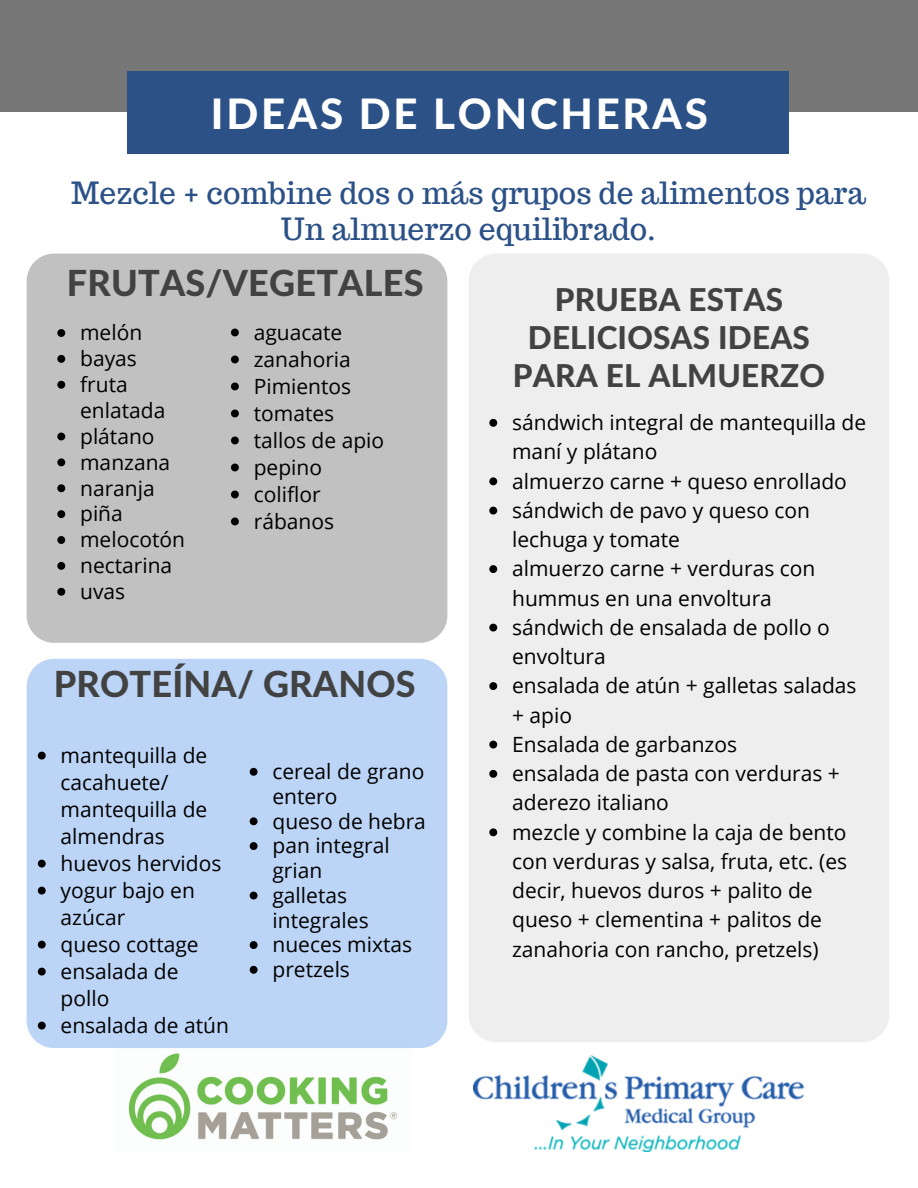
<style>
.page{position:relative;width:918px;height:1188px;background:#fff}
.page>*{position:absolute;margin:0;border:0;box-sizing:border-box;transform-origin:0 0}
.t1{font:800 42px "Lato Latin";letter-spacing:.065em;color:#fff}
.t2{font:800 36px "Lato Latin";letter-spacing:.005em;color:#424242}
.t3{font:800 31.5px/38.2px "Lato Latin";letter-spacing:.005em;color:#424242;text-align:center}
.t4{font:30px/36px "Trocchi";color:#2b5187;text-align:center}
.t5{font:21px/29.2px "Open Sans";color:#000}
</style>
<div class="page">
<img style="left:473px;top:1056px;width:331px;height:96px">
<img style="left:128px;top:1053px;width:270px;height:87px">
<div style="left:0;top:0;width:918px;height:111px;background:#777"></div>
<div style="left:127px;top:71px;width:662px;height:83px;background:#2b5187"></div>
<div style="left:27px;top:254px;width:420px;height:389px;background:#c1c1c1;border-radius:27px"></div>
<div style="left:469px;top:254px;width:420px;height:788px;background:#eee;border-radius:27px"></div>
<div style="left:27px;top:659px;width:420px;height:389px;background:#bcd5f7;border-radius:27px"></div>
<svg style="left:57px;top:329px;width:8px;height:8px"></svg>
<svg style="left:57px;top:355px;width:8px;height:8px"></svg>
<svg style="left:57px;top:381px;width:8px;height:8px"></svg>
<svg style="left:57px;top:433px;width:8px;height:7px"></svg>
<svg style="left:57px;top:458px;width:8px;height:8px"></svg>
<svg style="left:57px;top:484px;width:8px;height:8px"></svg>
<svg style="left:57px;top:510px;width:8px;height:8px"></svg>
<svg style="left:57px;top:536px;width:8px;height:8px"></svg>
<svg style="left:57px;top:562px;width:8px;height:8px"></svg>
<svg style="left:57px;top:588px;width:8px;height:8px"></svg>
<svg style="left:231px;top:329px;width:8px;height:7px"></svg>
<svg style="left:231px;top:356px;width:8px;height:7px"></svg>
<svg style="left:231px;top:383px;width:8px;height:7px"></svg>
<svg style="left:231px;top:410px;width:8px;height:7px"></svg>
<svg style="left:231px;top:437px;width:8px;height:7px"></svg>
<svg style="left:231px;top:464px;width:8px;height:7px"></svg>
<svg style="left:231px;top:491px;width:8px;height:7px"></svg>
<svg style="left:231px;top:518px;width:8px;height:7px"></svg>
<svg style="left:38px;top:752px;width:8px;height:8px"></svg>
<svg style="left:38px;top:860px;width:8px;height:8px"></svg>
<svg style="left:38px;top:887px;width:8px;height:8px"></svg>
<svg style="left:38px;top:941px;width:8px;height:8px"></svg>
<svg style="left:38px;top:968px;width:8px;height:8px"></svg>
<svg style="left:38px;top:1022px;width:8px;height:8px"></svg>
<svg style="left:250px;top:768px;width:8px;height:8px"></svg>
<svg style="left:250px;top:817px;width:8px;height:8px"></svg>
<svg style="left:250px;top:842px;width:8px;height:8px"></svg>
<svg style="left:250px;top:892px;width:8px;height:7px"></svg>
<svg style="left:250px;top:941px;width:8px;height:8px"></svg>
<svg style="left:250px;top:966px;width:8px;height:8px"></svg>
<svg style="left:489px;top:419px;width:8px;height:8px"></svg>
<svg style="left:489px;top:477px;width:8px;height:8px"></svg>
<svg style="left:489px;top:507px;width:8px;height:8px"></svg>
<svg style="left:489px;top:565px;width:8px;height:8px"></svg>
<svg style="left:489px;top:624px;width:8px;height:8px"></svg>
<svg style="left:489px;top:682px;width:8px;height:8px"></svg>
<svg style="left:489px;top:741px;width:8px;height:8px"></svg>
<svg style="left:489px;top:770px;width:8px;height:8px"></svg>
<svg style="left:489px;top:828px;width:8px;height:8px"></svg>
<h1 class="t1" style="left:211px;top:95px;width:499px">IDEAS DE LONCHERAS</h1>
<h3 class="t4" style="left:71px;top:175px;width:796px">Mezcle + combine dos o más grupos de alimentos para<br>Un almuerzo equilibrado.</h3>
<h2 class="t2" style="left:67px;top:267px;width:358px">FRUTAS/VEGETALES</h2>
<p class="t5" style="left:80px;top:319px;width:106px;line-height:25.8px">melón bayas fruta enlatada plátano manzana naranja piña melocotón nectarina uvas</p>
<p class="t5" style="left:254px;top:318px;width:132px;line-height:27px">aguacate zanahoria<br>Pimientos tomates tallos de apio pepino coliflor rábanos</p>
<h2 class="t2" style="left:54px;top:668px;width:363px">PROTEÍNA/ GRANOS</h2>
<p class="t5" style="left:61px;top:741px;width:170px;line-height:27px">mantequilla de cacahuete/ mantequilla de almendras huevos hervidos yogur bajo en azúcar<br>queso cottage ensalada de pollo<br>ensalada de atún</p>
<p class="t5" style="left:272px;top:759px;width:155px;line-height:24.8px">cereal de grano entero<br>queso de hebra pan integral grian<br>galletas integrales nueces mixtas pretzels</p>
<h3 class="t3" style="left:513px;top:282px;width:313px">PRUEBA ESTAS<br>DELICIOSAS IDEAS<br>PARA EL ALMUERZO</h3>
<p class="t5" style="left:512px;top:407px;width:356px">sándwich integral de mantequilla de maní y plátano<br>almuerzo carne + queso enrollado sándwich de pavo y queso con lechuga y tomate<br>almuerzo carne + verduras con hummus en una envoltura sándwich de ensalada de pollo o envoltura<br>ensalada de atún + galletas saladas + apio<br>Ensalada de garbanzos<br>ensalada de pasta con verduras + aderezo italiano<br>mezcle y combine la caja de bento con verduras y salsa, fruta, etc. (es decir, huevos duros + palito de queso + clementina + palitos de zanahoria con rancho, pretzels)</p>
</div>
